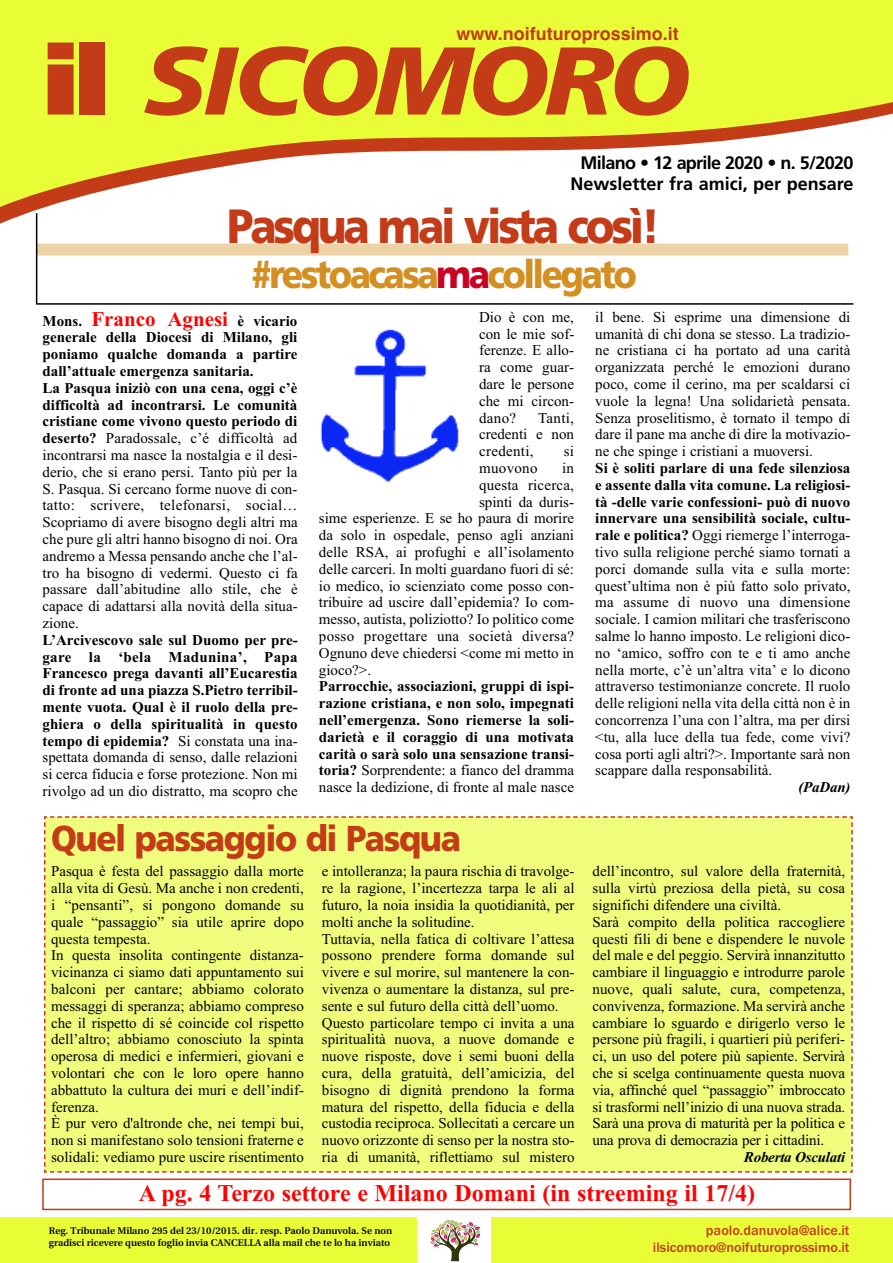
<style>
.page{position:relative;width:893px;height:1263px;background:#fff}
.page>*{position:absolute;margin:0;border:0;box-sizing:border-box;transform-origin:0 0}
.t1{font:italic 900 96px "Frutiger";letter-spacing:-.035em;color:#c33b17;scale:1.07 1}
.t2{font:900 48px "Frutiger";letter-spacing:-.075em;color:#c33b17;scale:.9 1}
.t3{font:900 39px "Frutiger";letter-spacing:-.075em;color:#d38f21;scale:.9 1}
.t4{font:900 36px "Frutiger";letter-spacing:-.045em;color:#c33b17;scale:.92 1}
.t5{font:700 24px "Times New Roman";color:#f00}
.t6{font:700 18px/21.6px "Frutiger";color:#000;text-align:center}
.t7{font:700 18px "Helvetica";color:#c33b17}
.t8{font:15px/16.8px "Times New Roman";color:#000;text-align:justify}
.t9{font:700 15px/16.8px "Times New Roman";color:#000;text-align:justify}
.t10{font:15px "Times New Roman";letter-spacing:.02em;color:#000}
.t11{font:italic 700 15px "Times New Roman";letter-spacing:-.015em;color:#000}
.t12{font:500 14.25px/17.1px "Franklin Gothic";color:#c33b17;text-align:right}
.t13{font:600 9.75px/11.7px "Utopia";color:#000}
.s1{font-style:normal}
.s2{color:#c90022}
.s3{font-weight:700}
.s4{font-weight:700;font-size:21px;color:#f00}
.s5{font-weight:400}
</style>
<div class="page">
<div style="left:37px;top:244px;width:811px;height:12px;background:#edd2a6"></div>
<svg style="left:0;top:0;width:893px;height:207px;fill:#e9fd37"></svg>
<div style="left:0;top:1217px;width:893px;height:46px;background:#e9fd37"></div>
<div style="left:417px;top:1216px;width:74px;height:47px;background:#fff"></div>
<svg style="left:430px;top:1220px;width:51px;height:41px"></svg>
<hr style="left:36px;top:213px;width:1px;height:91px;background:#000">
<hr style="left:36px;top:303px;width:817px;height:2px;background:#000">
<div style="left:42px;top:1178px;width:809px;height:32px;border:2px solid #c33b17"></div>
<div style="left:44px;top:816px;width:809px;height:357px;background:#f0fd7c"></div>
<img style="left:320px;top:329px;width:139px;height:153px">
<p class="t7" style="left:456px;top:23px;width:224px">www.noifuturoprossimo.it</p>
<h1 class="t1" style="left:42px;top:43px;width:606px"><span class="s1">il</span> SICOMORO</h1>
<p class="t6" style="left:571px;top:153px;width:284px">Milano • 12 aprile 2020 • n. 5/2020<br>Newsletter fra amici, per pensare</p>
<h2 class="t2" style="left:227px;top:207px;width:483px">Pasqua mai vista così!</h2>
<h3 class="t3" style="left:251px;top:259px;width:431px">#restoacasa<span class="s2">ma</span>collegato</h3>
<p class="t8" style="left:43px;top:312px;width:257px;text-align:left"><span class="s3">Mons.</span> <span class="s4">Franco Agnesi</span> <span class="s3">è vicario generale della Diocesi di Milano, gli poniamo qualche domanda a partire dall’attuale emergenza sanitaria.<br>La Pasqua iniziò con una cena, oggi c’è difficoltà ad incontrarsi. Le comunità cristiane come vivono questo periodo di deserto?</span> Paradossale, c’é difficoltà ad incontrarsi ma nasce la nostalgia e il desi&shy;derio, che si erano persi. Tanto più per la S. Pasqua. Si cercano forme nuove di con&shy;tatto: scrivere, telefonarsi, social… Scopriamo di avere bisogno degli altri ma che pure gli altri hanno bisogno di noi. Ora andremo a Messa pensando anche che l’al&shy;tro ha bisogno di vedermi. Questo ci fa passare dall’abitudine allo stile, che è capace di adattarsi alla novità della situa&shy;zione.</p>
<p class="t9" style="left:43px;top:631px;width:257px">L’Arcivescovo sale sul Duomo per pre&shy;gare la ‘bela Madunina’, Papa Francesco prega davanti all’Eucarestia di fronte ad una piazza S.Pietro terribil&shy;mente vuota. Qual è il ruolo della pre&shy;ghiera o della spiritualità in questo tempo di epidemia? <span class="s5">Si constata una ina&shy;spettata domanda di senso, dalle relazioni si cerca fiducia e forse protezione. Non mi rivolgo ad un dio distratto, ma scopro che</span></p>
<p class="t8" style="left:479px;top:308px;width:97px">Dio è con me, con le mie sof&shy;ferenze. E allo&shy;ra come guar&shy;dare le persone che mi circon&shy;dano?</p>
<p class="t8" style="left:479px;top:409px;width:96px;text-indent:59px">Tanti, credenti e non credenti,</p>
<p class="t8" style="left:564px;top:443px;width:12px">si</p>
<p class="t10" style="left:479px;top:459px;width:60px">muovono</p>
<p class="t8" style="left:562px;top:459px;width:13px">in</p>
<p class="t8" style="left:479px;top:476px;width:96px">questa ricerca,</p>
<p class="t8" style="left:479px;top:493px;width:96px">spinti da duris-</p>
<p class="t8" style="left:319px;top:510px;width:257px">sime esperienze. E se ho paura di morire</p>
<p class="t8" style="left:319px;top:527px;width:257px">da solo in ospedale, penso agli anziani</p>
<p class="t8" style="left:319px;top:543px;width:257px">delle RSA, ai profughi e all’isolamento</p>
<p class="t8" style="left:319px;top:560px;width:257px">delle carceri. In molti guardano fuori di sé:</p>
<p class="t8" style="left:319px;top:577px;width:257px">io medico, io scienziato come posso con-</p>
<p class="t8" style="left:319px;top:594px;width:257px">tribuire ad uscire dall’epidemia? Io com-</p>
<p class="t8" style="left:319px;top:611px;width:257px">messo, autista, poliziotto? Io politico come</p>
<p class="t10" style="left:319px;top:627px;width:257px">posso progettare una società diversa?</p>
<p class="t8" style="left:319px;top:644px;width:257px">Ognuno deve chiedersi &lt;come mi metto in</p>
<p class="t8" style="left:319px;top:661px;width:54px">gioco?&gt;.</p>
<p class="t9" style="left:319px;top:678px;width:257px">Parrocchie, associazioni, gruppi di ispi&shy;razione cristiana, e non solo, impegnati nell’emergenza. Sono riemerse la soli&shy;darietà e il coraggio di una motivata carità o sarà solo una sensazione transi&shy;toria? <span class="s5">Sorprendente: a fianco del dramma nasce la dedizione, di fronte al male nasce</span></p>
<p class="t8" style="left:595px;top:308px;width:257px">il bene. Si esprime una dimensione di umanità di chi dona se stesso. La tradizio&shy;ne cristiana ci ha portato ad una carità organizzata perché le emozioni durano poco, come il cerino, ma per scaldarsi ci vuole la legna! Una solidarietà pensata.<br>Senza proselitismo, è tornato il tempo di dare il pane ma anche di dire la motivazio&shy;ne che spinge i cristiani a muoversi.</p>
<p class="t8" style="left:595px;top:459px;width:257px"><span class="s3">Si è soliti parlare di una fede silenziosa e assente dalla vita comune. La religiosi&shy;tà -delle varie confessioni- può di nuovo innervare una sensibilità sociale, cultu&shy;rale e politica?</span> Oggi riemerge l’interroga&shy;tivo sulla religione perché siamo tornati a porci domande sulla vita e sulla morte: quest’ultima non è più fatto solo privato, ma assume di nuovo una dimensione sociale. I camion militari che trasferiscono salme lo hanno imposto. Le religioni dico&shy;no ‘amico, soffro con te e ti amo anche nella morte, c’è un’altra vita’ e lo dicono attraverso testimonianze concrete. Il ruolo delle religioni nella vita della città non è in concorrenza l’una con l’altra, ma per dirsi &lt;tu, alla luce della tua fede, come vivi? cosa porti agli altri?&gt;. Importante sarà non scappare dalla responsabilità.</p>
<p class="t11" style="left:798px;top:778px;width:53px">(PaDan)</p>
<h3 class="t4" style="left:51px;top:824px;width:447px">Quel passaggio di Pasqua</h3>
<p class="t8" style="left:51px;top:863px;width:254px;text-align:left">Pasqua è festa del passaggio dalla morte alla vita di Gesù. Ma anche i non credenti, i “pensanti”, si pongono domande su quale “passaggio” sia utile aprire dopo questa tempesta.<br>In questa insolita contingente distanza&shy;vicinanza ci siamo dati appuntamento sui balconi per cantare; abbiamo colorato messaggi di speranza; abbiamo compreso che il rispetto di sé coincide col rispetto dell’altro; abbiamo conosciuto la spinta operosa di medici e infermieri, giovani e volontari che con le loro opere hanno abbattuto la cultura dei muri e dell’indif&shy;ferenza.<br>È pur vero d'altronde che, nei tempi bui, non si manifestano solo tensioni fraterne e solidali: vediamo pure uscire risentimento</p>
<p class="t8" style="left:322px;top:863px;width:254px;text-align:left">e intolleranza; la paura rischia di travolge&shy;re la ragione, l’incertezza tarpa le ali al futuro, la noia insidia la quotidianità, per molti anche la solitudine.<br>Tuttavia, nella fatica di coltivare l’attesa possono prendere forma domande sul vivere e sul morire, sul mantenere la con&shy;vivenza o aumentare la distanza, sul pre&shy;sente e sul futuro della città dell’uomo.<br>Questo particolare tempo ci invita a una spiritualità nuova, a nuove domande e nuove risposte, dove i semi buoni della cura, della gratuità, dell’amicizia, del bisogno di dignità prendono la forma matura del rispetto, della fiducia e della custodia reciproca. Sollecitati a cercare un nuovo orizzonte di senso per la nostra sto&shy;ria di umanità, riflettiamo sul mistero</p>
<p class="t8" style="left:592px;top:863px;width:254px;text-align:left">dell’incontro, sul valore della fraternità, sulla virtù preziosa della pietà, su cosa significhi difendere una civiltà.<br>Sarà compito della politica raccogliere questi fili di bene e dispendere le nuvole del male e del peggio. Servirà innanzitutto cambiare il linguaggio e introdurre parole nuove, quali salute, cura, competenza, convivenza, formazione. Ma servirà anche cambiare lo sguardo e dirigerlo verso le persone più fragili, i quartieri più periferi&shy;ci, un uso del potere più sapiente. Servirà che si scelga continuamente questa nuova via, affinché quel “passaggio” imbroccato si trasformi nell’inizio di una nuova strada.<br>Sarà una prova di maturità per la politica e una prova di democrazia per i cittadini.</p>
<p class="t11" style="left:744px;top:1148px;width:103px">Roberta Osculati</p>
<h3 class="t5" style="left:139px;top:1178px;width:618px">A pg. 4 Terzo settore e Milano Domani (in streeming il 17/4)</h3>
<p class="t13" style="left:49px;top:1226px;width:345px">Reg. Tribunale Milano 295 del 23/10/2015. dir. resp. Paolo Danuvola. Se non gradisci ricevere questo foglio invia CANCELLA alla mail che te lo ha inviato</p>
<p class="t12" style="left:653px;top:1221px;width:198px">paolo.danuvola@alice.it ilsicomoro@noifuturoprossimo.it</p>
</div>
